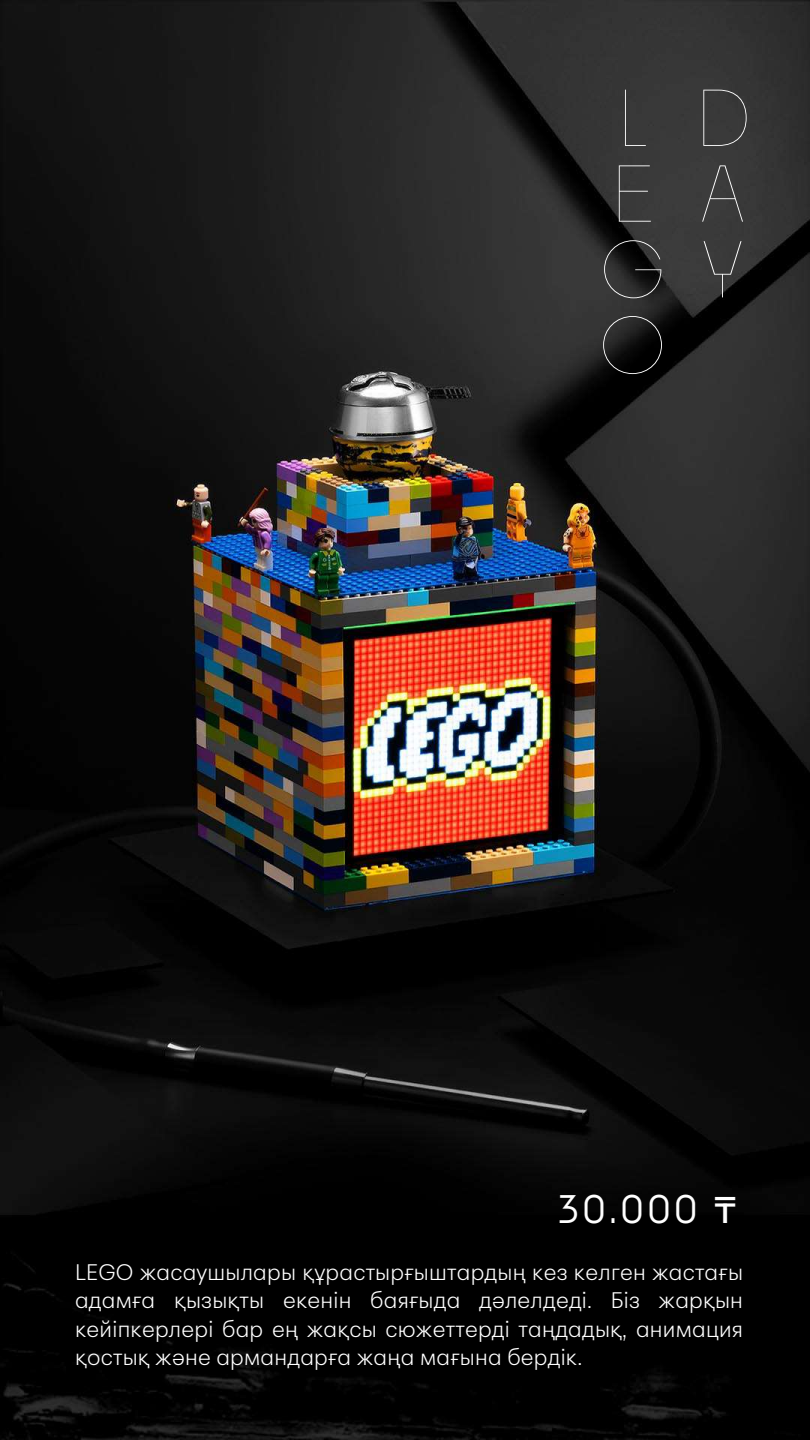
<style>
.page{position:relative;width:810px;height:1440px;background:#fff}
.page>*{position:absolute;margin:0;border:0;box-sizing:border-box;transform-origin:0 0}
.t1{font:100 75px/75.8px "Noka Trial";color:#fff}
.t2{font:500 37.2px "Noka Trial";color:#fff}
.t3{font:22.5px/28.5px "Peridot PE Variable";letter-spacing:.01em;color:#fff;text-align:justify}
.s1{font-family:"Peridot PE Variable";font-weight:400}
</style>
<div class="page">
<img style="left:0;top:0;width:810px;height:1440px">
<h1 class="t1" style="left:600px;top:78px;width:64px">L<br>E<br>G<br>O</h1>
<h1 class="t1" style="left:695px;top:78px;width:53px;text-align:justify">D A Y</h1>
<h2 class="t2" style="left:557px;top:1186px;width:182px">30.000 <span class="s1">₸</span></h2>
<p class="t3" style="left:75px;top:1255px;width:670px">LEGO жасаушылары құрастырғыштардың кез келген жастағы адамға қызықты екенін баяғыда дәлелдеді. Біз жарқын кейіпкерлері бар ең жақсы сюжеттерді таңдадық, анимация қостық және армандарға жаңа мағына бердік.</p>
</div>
